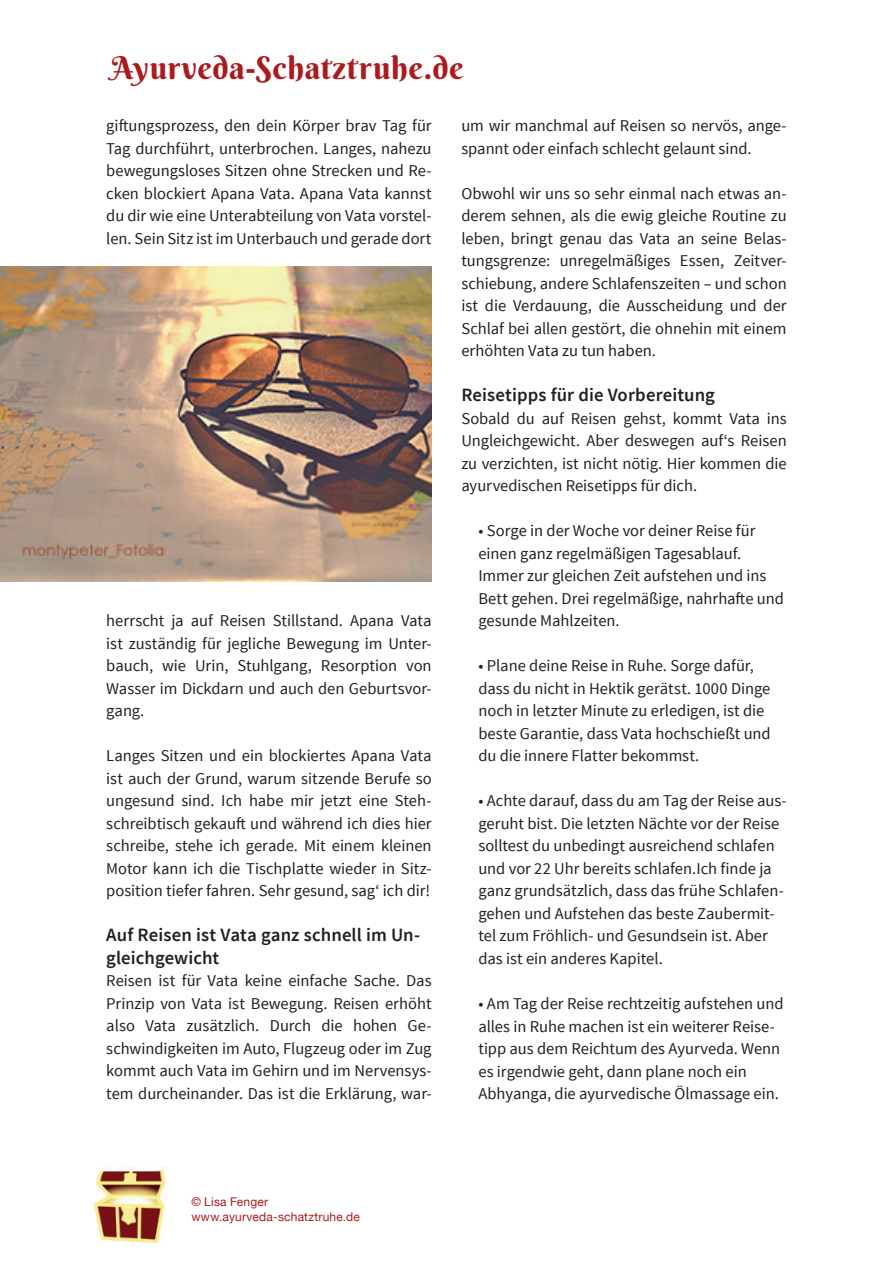
<style>
.page{position:relative;width:893px;height:1263px;background:#fff}
.page>*{position:absolute;margin:0;border:0;box-sizing:border-box;transform-origin:0 0}
.t1{font:31.5px "Berkshire Swash";letter-spacing:.015em;color:#ac1a1e}
.t2{font:600 18.75px/22.5px "Source Sans Pro";letter-spacing:.005em;color:#231f20}
.t3{font:16.5px/22.5px "Source Sans Pro";letter-spacing:-.005em;color:#231f20;text-align:justify}
.t4{font:12px/14.4px "Helvetica Neue";letter-spacing:.015em;color:#ac1a1e}
</style>
<div class="page">
<img style="left:0;top:266px;width:432px;height:315px">
<img style="left:93px;top:1167px;width:73px;height:77px">
<h1 class="t1" style="left:111px;top:48px;width:355px">Ayurveda-Schatztruhe.de</h1>
<p class="t3" style="left:106px;top:115px;width:327px">giftungsprozess, den dein Körper brav Tag für Tag durchführt, unterbrochen. Langes, nahezu bewegungsloses Sitzen ohne Strecken und Re&shy;cken blockiert Apana Vata. Apana Vata kannst du dir wie eine Unterabteilung von Vata vorstel&shy;len. Sein Sitz ist im Unterbauch und gerade dort</p>
<p class="t3" style="left:106px;top:610px;width:327px">herrscht ja auf Reisen Stillstand. Apana Vata ist zuständig für jegliche Bewegung im Unter&shy;bauch, wie Urin, Stuhlgang, Resorption von Wasser im Dickdarn und auch den Geburtsvor&shy;gang.</p>
<p class="t3" style="left:106px;top:745px;width:327px">Langes Sitzen und ein blockiertes Apana Vata ist auch der Grund, warum sitzende Berufe so ungesund sind. Ich habe mir jetzt eine Steh&shy;schreibtisch gekauft und während ich dies hier schreibe, stehe ich gerade. Mit einem kleinen Motor kann ich die Tischplatte wieder in Sitz&shy;position tiefer fahren. Sehr gesund, sag‘ ich dir!</p>
<p class="t2" style="left:106px;top:924px;width:315px">Auf Reisen ist Vata ganz schnell im Un&shy;gleichgewicht</p>
<p class="t3" style="left:106px;top:970px;width:327px">Reisen ist für Vata keine einfache Sache. Das Prinzip von Vata ist Bewegung. Reisen erhöht also Vata zusätzlich. Durch die hohen Ge&shy;schwindigkeiten im Auto, Flugzeug oder im Zug kommt auch Vata im Gehirn und im Nervensys&shy;tem durcheinander. Das ist die Erklärung, war-</p>
<p class="t3" style="left:461px;top:115px;width:327px">um wir manchmal auf Reisen so nervös, ange&shy;spannt oder einfach schlecht gelaunt sind.</p>
<p class="t3" style="left:461px;top:182px;width:327px">Obwohl wir uns so sehr einmal nach etwas an&shy;derem sehnen, als die ewig gleiche Routine zu leben, bringt genau das Vata an seine Belas&shy;tungsgrenze: unregelmäßiges Essen, Zeitver&shy;schiebung, andere Schlafenszeiten – und schon ist die Verdauung, die Ausscheidung und der Schlaf bei allen gestört, die ohnehin mit einem erhöhten Vata zu tun haben.</p>
<p class="t2" style="left:461px;top:384px;width:255px">Reisetipps für die Vorbereitung</p>
<p class="t3" style="left:461px;top:407px;width:327px">Sobald du auf Reisen gehst, kommt Vata ins Ungleichgewicht. Aber deswegen auf‘s Reisen zu verzichten, ist nicht nötig. Hier kommen die ayurvedischen Reisetipps für dich.</p>
<p class="t3" style="left:478px;top:520px;width:307px;text-align:left">• Sorge in der Woche vor deiner Reise für einen ganz regelmäßigen Tagesablauf.<br>Immer zur gleichen Zeit aufstehen und ins Bett gehen. Drei regelmäßige, nahrhafte und gesunde Mahlzeiten.</p>
<p class="t3" style="left:478px;top:655px;width:294px;text-align:left">• Plane deine Reise in Ruhe. Sorge dafür, dass du nicht in Hektik gerätst. 1000 Dinge noch in letzter Minute zu erledigen, ist die beste Garantie, dass Vata hochschießt und du die innere Flatter bekommst.</p>
<p class="t3" style="left:478px;top:790px;width:310px;text-align:left">• Achte darauf, dass du am Tag der Reise aus&shy;geruht bist. Die letzten Nächte vor der Reise solltest du unbedingt ausreichend schlafen und vor 22 Uhr bereits schlafen.Ich finde ja ganz grundsätzlich, dass das frühe Schlafen&shy;gehen und Aufstehen das beste Zaubermit&shy;tel zum Fröhlich- und Gesundsein ist. Aber das ist ein anderes Kapitel.</p>
<p class="t3" style="left:478px;top:992px;width:307px;text-align:left">• Am Tag der Reise rechtzeitig aufstehen und alles in Ruhe machen ist ein weiterer Reise&shy;tipp aus dem Reichtum des Ayurveda. Wenn es irgendwie geht, dann plane noch ein Abhyanga, die ayurvedische Ölmassage ein.</p>
<p class="t4" style="left:191px;top:1195px;width:170px">© Lisa Fenger www.ayurveda-schatztruhe.de</p>
</div>
